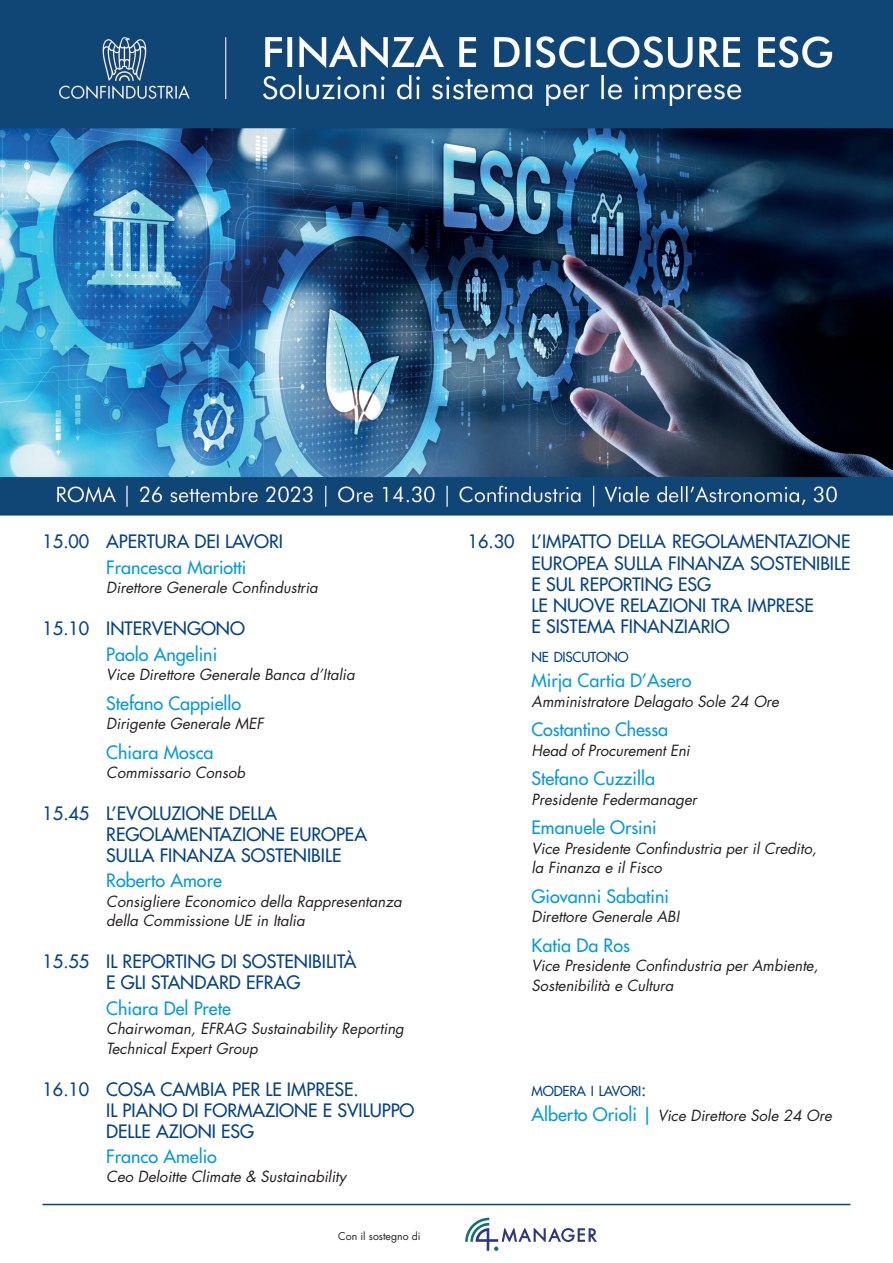
<style>
.page{position:relative;width:893px;height:1263px;background:#fff}
.page>*{position:absolute;margin:0;border:0;box-sizing:border-box;transform-origin:0 0}
.t1{font:500 18px/21px "Futura Std";color:#054286}
.t2{font:500 18px "Futura Std";color:#089ad9}
.t3{font:italic 15px/19.5px "Futura Std";color:#231f20}
.t4{font:500 13.5px "Futura Std";letter-spacing:-.015em;color:#054286}
.t5{font:10.5px "Futura Std";color:#231f20}
.s1{font-size:18px}
.s2{font-weight:500;font-style:normal;font-size:18px;color:#089ad9}
</style>
<div class="page">
<img style="left:0;top:0;width:893px;height:516px">
<hr style="left:43px;top:1204px;width:807px;height:1px;background:#054286">
<svg style="left:465px;top:1218px;width:132px;height:33px"></svg>
<p class="t1" style="left:43px;top:532px;width:242px">15.00 APERTURA DEI LAVORI</p>
<p class="t2" style="left:106px;top:557px;width:142px">Francesca Mariotti</p>
<p class="t3" style="left:106px;top:579px;width:213px">Direttore Generale Confindustria</p>
<p class="t1" style="left:43px;top:618px;width:204px">15.10 INTERVENGONO</p>
<p class="t2" style="left:106px;top:644px;width:112px">Paolo Angelini</p>
<p class="t3" style="left:106px;top:666px;width:250px">Vice Direttore Generale Banca d’Italia</p>
<p class="t2" style="left:106px;top:693px;width:137px">Stefano Cappiello</p>
<p class="t3" style="left:106px;top:715px;width:159px">Dirigente Generale MEF</p>
<p class="t2" style="left:106px;top:742px;width:109px">Chiara Mosca</p>
<p class="t3" style="left:106px;top:764px;width:140px">Commissario Consob</p>
<p class="t1" style="left:106px;top:803px;width:262px;text-indent:-64px">15.45 L’EVOLUZIONE DELLA<br>REGOLAMENTAZIONE EUROPEA<br>SULLA FINANZA SOSTENIBILE</p>
<p class="t2" style="left:106px;top:870px;width:117px">Roberto Amore</p>
<p class="t3" style="left:106px;top:893px;width:297px">Consigliere Economico della Rappresentanza della Commissione UE in Italia</p>
<p class="t1" style="left:43px;top:951px;width:316px;text-align:center">15.55 IL REPORTING DI SOSTENIBILITÀ<br>E GLI STANDARD EFRAG</p>
<p class="t2" style="left:106px;top:998px;width:126px">Chiara Del Prete</p>
<p class="t3" style="left:106px;top:1020px;width:299px">Chairwoman, EFRAG Sustainability Reporting<br>Technical Expert Group</p>
<p class="t1" style="left:106px;top:1079px;width:310px;text-indent:-64px">16.10 COSA CAMBIA PER LE IMPRESE.<br>IL PIANO DI FORMAZIONE E SVILUPPO<br>DELLE AZIONI ESG</p>
<p class="t2" style="left:106px;top:1146px;width:112px">Franco Amelio</p>
<p class="t3" style="left:106px;top:1168px;width:242px">Ceo Deloitte Climate &amp; Sustainability</p>
<p class="t5" style="left:338px;top:1231px;width:84px">Con il sostegno di</p>
<p class="t1" style="left:531px;top:532px;width:320px;text-indent:-64px">16.30 L’IMPATTO DELLA REGOLAMENTAZIONE<br>EUROPEA SULLA FINANZA SOSTENIBILE<br>E SUL REPORTING ESG<br>LE NUOVE RELAZIONI TRA IMPRESE<br>E SISTEMA FINANZIARIO</p>
<p class="t4" style="left:531px;top:649px;width:99px">NE DISCUTONO</p>
<p class="t2" style="left:531px;top:670px;width:162px">Mirja Cartia D’Asero</p>
<p class="t3" style="left:531px;top:693px;width:249px">Amministratore Delagato Sole 24 Ore</p>
<p class="t2" style="left:531px;top:719px;width:138px">Costantino Chessa</p>
<p class="t3" style="left:531px;top:742px;width:160px">Head of Procurement Eni</p>
<p class="t2" style="left:531px;top:768px;width:125px">Stefano Cuzzilla</p>
<p class="t3" style="left:531px;top:791px;width:167px">Presidente Federmanager</p>
<p class="t2" style="left:531px;top:817px;width:127px">Emanuele Orsini</p>
<p class="t3" style="left:531px;top:840px;width:287px">Vice Presidente Confindustria per il Credito, la Finanza e il Fisco</p>
<p class="t2" style="left:531px;top:886px;width:139px">Giovanni Sabatini</p>
<p class="t3" style="left:531px;top:908px;width:149px">Direttore Generale ABI</p>
<p class="t2" style="left:531px;top:935px;width:100px">Katia Da Ros</p>
<p class="t3" style="left:531px;top:957px;width:288px">Vice Presidente Confindustria per Ambiente,<br>Sostenibilità e Cultura</p>
<p class="t4" style="left:531px;top:1083px;width:116px">MODERA I LAVORI<span class="s1">:</span></p>
<p class="t3" style="left:531px;top:1107px;width:302px"><span class="s2">Alberto Orioli |</span> Vice Direttore Sole 24 Ore</p>
</div>
